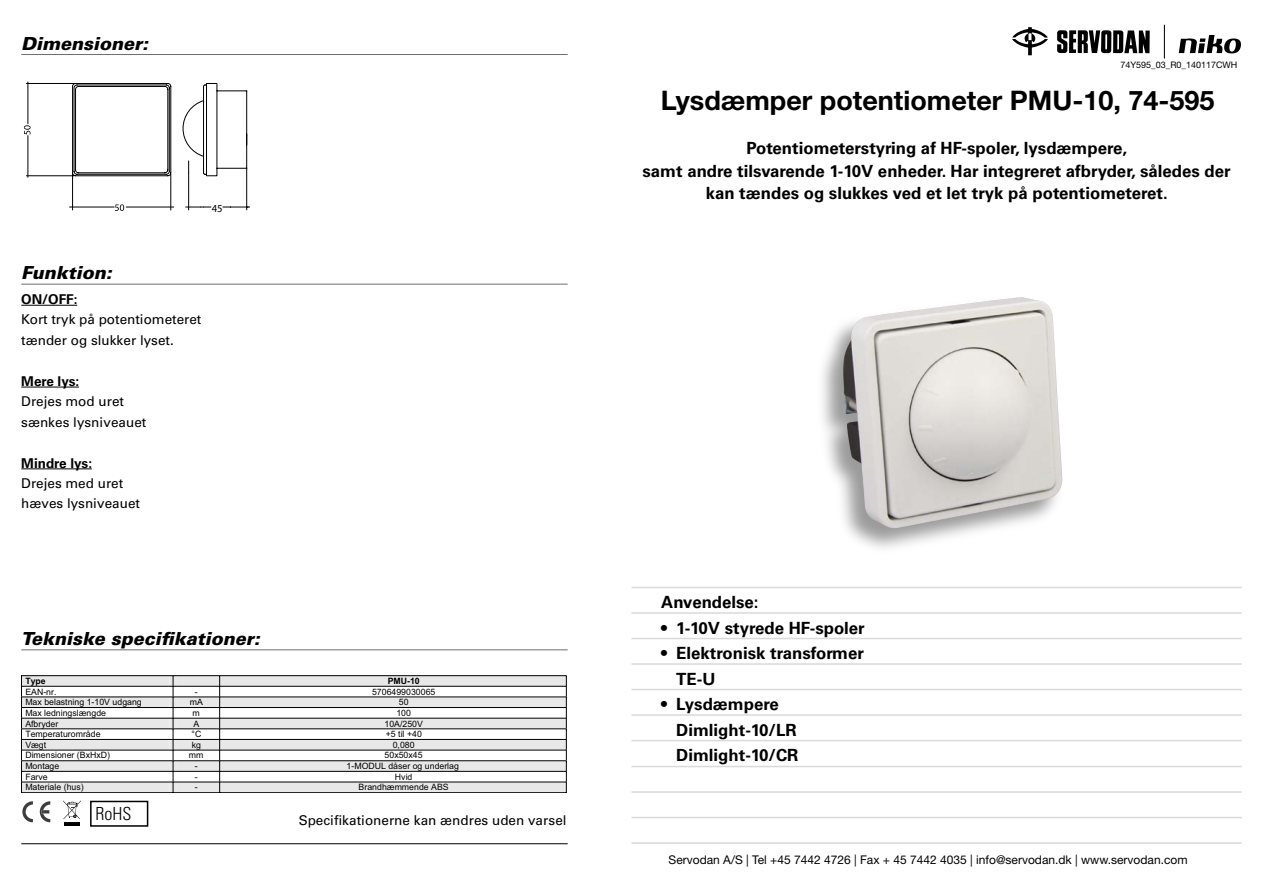
<style>
.page{position:relative;width:1263px;height:893px;background:#fff}
.page>*{position:absolute;margin:0;border:0;box-sizing:border-box;transform-origin:0 0}
.t1{font:italic 900 30px "Univers";color:#000}
.t2{font:700 27px "Helvetica Neue";color:#000}
.t3{font:italic 900 18px "Univers";color:#000}
.t4{font:300 condensed 18px "Univers";color:#000}
.t5{font:700 16.8px/25.5px "Univers";color:#000}
.t6{font:13.5px/20.4px "Univers";color:#000}
.t7{font:700 13.5px "Univers";color:#000}
.t8{font:12px "Helvetica Neue";color:#000}
.t9{font:10.8px "Myriad";color:#000}
.t10{font:9px "Helvetica Neue";color:#000}
.t11{font:8.7px/10.6px "Arial";color:#000;text-align:center}
.t12{font:700 8.7px "Arial";color:#000}
</style>
<div class="page">
<hr style="left:631px;top:586px;width:611px;height:2px;background:#d9d9d9">
<hr style="left:631px;top:612px;width:611px;height:2px;background:#d9d9d9">
<hr style="left:631px;top:638px;width:611px;height:1px;background:#d9d9d9">
<hr style="left:631px;top:663px;width:611px;height:2px;background:#d9d9d9">
<hr style="left:631px;top:689px;width:611px;height:1px;background:#d9d9d9">
<hr style="left:631px;top:714px;width:611px;height:2px;background:#d9d9d9">
<hr style="left:631px;top:740px;width:611px;height:1px;background:#d9d9d9">
<hr style="left:631px;top:766px;width:611px;height:1px;background:#d9d9d9">
<hr style="left:631px;top:791px;width:611px;height:2px;background:#d9d9d9">
<hr style="left:631px;top:817px;width:611px;height:1px;background:#d9d9d9">
<hr style="left:631px;top:842px;width:611px;height:2px;background:#d9d9d9">
<hr style="left:21px;top:649px;width:547px;height:1px;background:#6f6f6e">
<hr style="left:21px;top:843px;width:547px;height:1px;background:#000">
<hr style="left:21px;top:54px;width:547px;height:1px;background:#6f6f6e">
<hr style="left:21px;top:284px;width:547px;height:1px;background:#6f6f6e">
<svg style="left:22px;top:801px;width:11px;height:21px"></svg>
<svg style="left:40px;top:801px;width:10px;height:21px"></svg>
<hr style="left:64px;top:823px;width:16px;height:3px;background:#000">
<svg style="left:63px;top:800px;width:18px;height:19px"></svg>
<div style="left:90px;top:801px;width:58px;height:26px;border:2px solid #000"></div>
<svg style="left:24px;top:82px;width:226px;height:129px"></svg>
<hr style="left:21px;top:792px;width:152px;height:1px;background:#000">
<hr style="left:173px;top:792px;width:46px;height:1px;background:#000">
<hr style="left:220px;top:792px;width:346px;height:1px;background:#000">
<svg style="left:21px;top:675px;width:546px;height:117px"></svg>
<hr style="left:21px;top:305px;width:56px;height:1px;background:#000">
<hr style="left:21px;top:387px;width:58px;height:1px;background:#000">
<hr style="left:21px;top:468px;width:71px;height:1px;background:#000">
<div style="left:813px;top:294px;width:253px;height:264px;background:#000;opacity:.4"></div>
<img style="left:841px;top:297px;width:224px;height:233px">
<svg style="left:1012px;top:27px;width:36px;height:28px"></svg>
<svg style="left:1057px;top:30px;width:93px;height:23px"></svg>
<svg style="left:1179px;top:35px;width:62px;height:19px"></svg>
<hr style="left:1164px;top:25px;width:1px;height:34px;background:#000">
<p class="t3" style="left:21px;top:32px;width:128px">Dimensioner:</p>
<p class="t9" style="left:212px;top:203px;width:13px">45</p>
<p class="t3" style="left:21px;top:262px;width:92px">Funktion:</p>
<p class="t7" style="left:21px;top:291px;width:58px">ON/OFF:</p>
<p class="t6" style="left:21px;top:309px;width:182px">Kort tryk på potentiometeret tænder og slukker lyset.</p>
<p class="t7" style="left:21px;top:373px;width:60px">Mere lys:</p>
<p class="t6" style="left:21px;top:391px;width:127px">Drejes mod uret sænkes lysniveauet</p>
<p class="t7" style="left:21px;top:455px;width:72px">Mindre lys:</p>
<p class="t6" style="left:21px;top:473px;width:120px">Drejes med uret hæves lysniveauet</p>
<p class="t3" style="left:21px;top:627px;width:240px">Tekniske specifikationer:</p>
<p class="t12" style="left:25px;top:675px;width:22px">Type</p>
<p class="t11" style="left:25px;top:686px;width:33px">EAN-nr.</p>
<p class="t11" style="left:195px;top:686px;width:4px">-</p>
<p class="t11" style="left:25px;top:697px;width:118px">Max belastning 1-10V udgang</p>
<p class="t11" style="left:190px;top:697px;width:15px">mA</p>
<p class="t11" style="left:25px;top:708px;width:82px">Max ledningslængde</p>
<p class="t11" style="left:193px;top:708px;width:9px">m</p>
<p class="t11" style="left:25px;top:718px;width:35px">Afbryder</p>
<p class="t11" style="left:193px;top:718px;width:7px">A</p>
<p class="t11" style="left:25px;top:729px;width:77px">Temperaturområde</p>
<p class="t11" style="left:192px;top:729px;width:11px">°C</p>
<p class="t11" style="left:25px;top:739px;width:22px">Vægt</p>
<p class="t11" style="left:192px;top:739px;width:11px">kg</p>
<p class="t11" style="left:25px;top:750px;width:86px">Dimensioner (BxHxD)</p>
<p class="t11" style="left:189px;top:750px;width:16px">mm</p>
<p class="t11" style="left:25px;top:761px;width:36px">Montage</p>
<p class="t11" style="left:195px;top:761px;width:4px">-</p>
<p class="t11" style="left:25px;top:771px;width:24px">Farve</p>
<p class="t11" style="left:195px;top:771px;width:4px">-</p>
<p class="t11" style="left:25px;top:782px;width:60px">Materiale (hus)</p>
<p class="t11" style="left:195px;top:782px;width:4px">-</p>
<p class="t4" style="left:95px;top:803px;width:37px">RoHS</p>
<p class="t12" style="left:388px;top:675px;width:34px">PMU-10</p>
<p class="t11" style="left:347px;top:686px;width:114px">5706499030065<br>50<br>100<br>10A/250V<br>+5 til +40<br>0,080<br>50x50x45<br>1-MODUL dåser og underlag<br>Hvid<br>Brandhæmmende ABS</p>
<p class="t6" style="left:299px;top:810px;width:269px">Specifikationerne kan ændres uden varsel</p>
<p class="t10" style="left:1120px;top:59px;width:118px">74Y595_03_R0_140117CWH</p>
<h1 class="t1" style="left:874px;top:72px;width:127px">PMU-10</h1>
<h2 class="t2" style="left:661px;top:84px;width:555px">Lysdæmper potentiometer PMU-10, 74-595</h2>
<p class="t5" style="left:642px;top:137px;width:590px;line-height:22.5px;text-align:center">Potentiometerstyring af HF-spoler, lysdæmpere,<br>samt andre tilsvarende 1-10V enheder. Har integreret afbryder, således der kan tændes og slukkes ved et let tryk på potentiometeret.</p>
<p class="t5" style="left:661px;top:590px;width:99px">Anvendelse:</p>
<p class="t5" style="left:661px;top:615px;width:205px">• 1-10V styrede HF-spoler</p>
<p class="t5" style="left:676px;top:641px;width:189px;text-indent:-15px">• Elektronisk transformer<br>TE-U</p>
<p class="t5" style="left:676px;top:692px;width:124px;text-indent:-15px">• Lysdæmpere<br>Dimlight-10/LR<br>Dimlight-10/CR</p>
<p class="t8" style="left:668px;top:853px;width:521px">Servodan A/S | Tel +45 7442 4726 | Fax + 45 7442 4035 | info@servodan.dk | www.servodan.com</p>
</div>
